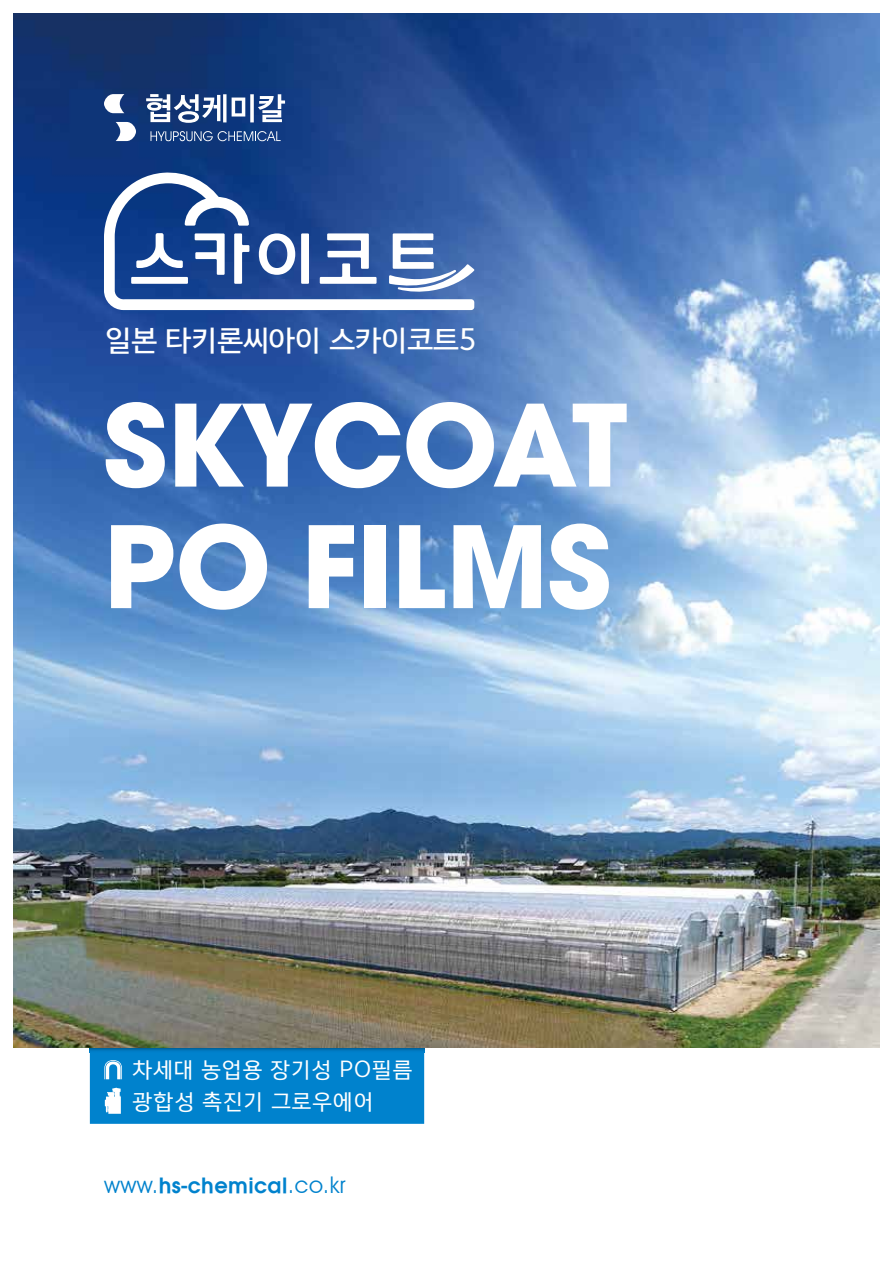
<style>
.page{position:relative;width:893px;height:1263px;background:#fff}
.page>*{position:absolute;margin:0;border:0;box-sizing:border-box;transform-origin:0 0}
.t1{font:124.35px/121.5px "Avant Garde Md ITCTT Bold";color:#fff}
.t2{font:27.9px "Yoon Gothic Pro 765";color:#fff}
.t3{font:22.95px "Avant Garde ITCTT Demi";letter-spacing:.02em;color:#0082cd}
.t4{font:21px/31.5px "Yoon Gothic Pro 755";letter-spacing:.05em;color:#fff}
.s1{font-family:"Avant Garde IT Cby BT"}
</style>
<div class="page">
<img style="left:14px;top:14px;width:865px;height:1033px">
<svg style="left:104px;top:94px;width:20px;height:19px"></svg>
<svg style="left:116px;top:122px;width:20px;height:19px"></svg>
<svg style="left:150px;top:131px;width:131px;height:10px"></svg>
<svg style="left:146px;top:94px;width:139px;height:29px"></svg>
<svg style="left:90px;top:1047px;width:334px;height:77px;background:#0783cb"></svg>
<svg style="left:104px;top:171px;width:370px;height:139px"></svg>
<h2 class="t2" style="left:105px;top:322px;width:372px">일본 타키론씨아이 스카이코트5</h2>
<h1 class="t1" style="left:104px;top:383px;width:525px">SKYCOAT<br>PO FILMS</h1>
<p class="t4" style="left:133px;top:1054px;width:281px">차세대 농업용 장기성 PO필름 광합성 촉진기 그로우에어</p>
<p class="t3" style="left:104px;top:1172px;width:243px"><span class="s1">www.</span>hs-chemical<span class="s1">.co.kr</span></p>
</div>
